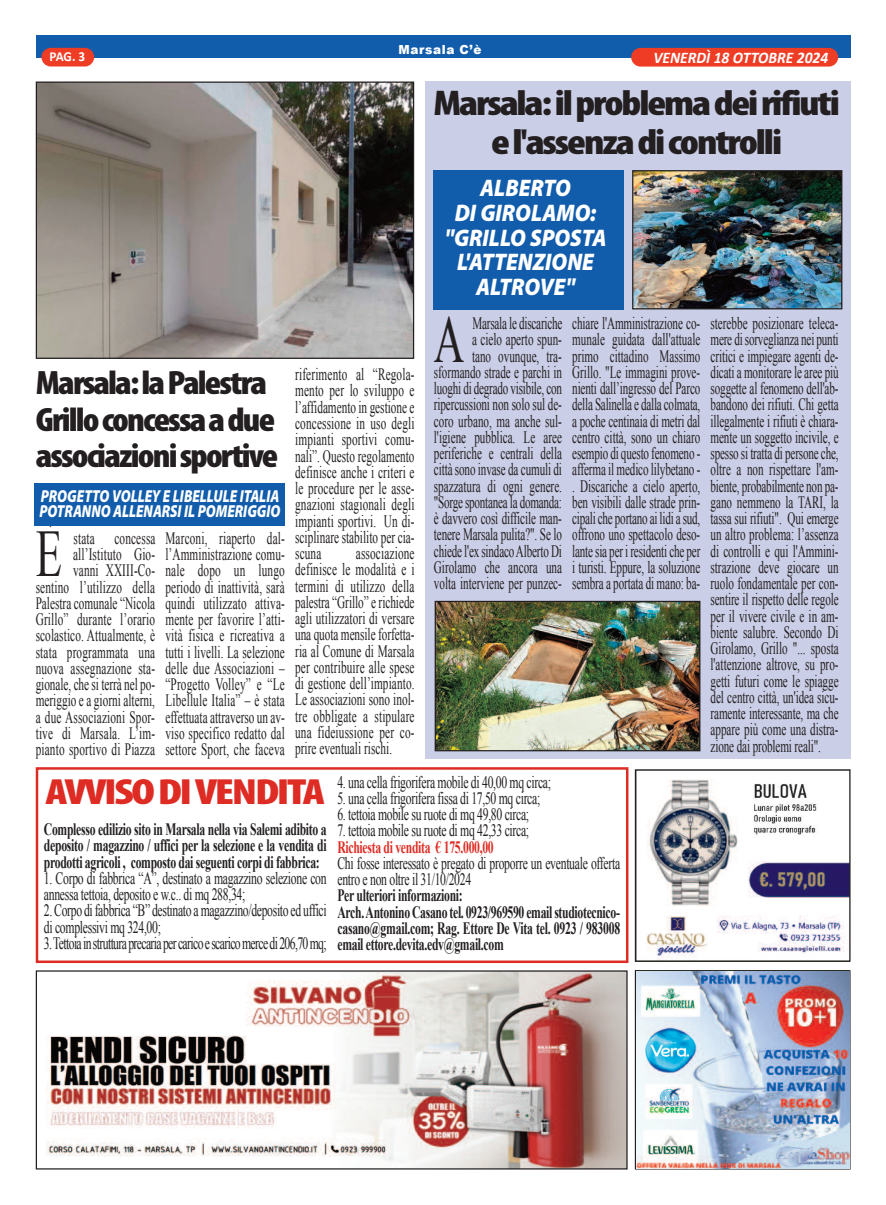
<style>
.page{position:relative;width:886px;height:1205px;background:#fff}
.page>*{position:absolute;margin:0;border:0;box-sizing:border-box;transform-origin:0 0}
.t1{font:66.5px "Times New Roman";color:#231f20;scale:.65 1}
.t2{font:66.5px "Times New Roman";color:#231f20;scale:.64 1}
.t3{font:900 condensed 36.5px "Myriad Pro";letter-spacing:-.05em;color:#de2c24;scale:1.3 1}
.t4{font:900 condensed 35.88px/38.5px "Myriad Pro";letter-spacing:-.05em;color:#231f20;text-align:center;scale:1.19 1}
.t5{font:900 condensed 33.88px/36.4px "Myriad Pro";letter-spacing:-.05em;color:#231f20;scale:1.09 1}
.t6{font:italic 900 24.12px/24.8px "Myriad Pro";color:#fff;text-align:center;scale:.91 1}
.t7{font:17.38px/16.2px "Times New Roman";letter-spacing:-.01em;color:#231f20;text-align:justify;scale:.64 1}
.t8{font:17.38px/16.2px "Times New Roman";letter-spacing:-.01em;color:#231f20;text-align:justify;scale:.65 1}
.t9{font:17.38px/16.2px "Times New Roman";letter-spacing:-.01em;color:#231f20;scale:.67 1}
.t10{font:700 17.38px/16.2px "Times New Roman";letter-spacing:-.025em;color:#231f20;text-align:justify;scale:.67 1}
.t11{font:17.38px/16.2px "Times New Roman";letter-spacing:.015em;color:#231f20;text-align:right;scale:.65 1}
.t12{font:17.38px/16.2px "Times New Roman";letter-spacing:-.03em;color:#231f20;scale:.67 1}
.t13{font:italic 900 17.38px/15.9px "Myriad Pro";color:#fff;scale:.79 1}
.t14{font:700 17.38px "Times New Roman";letter-spacing:-.025em;color:#de2c24;scale:.67 1}
.t15{font:italic 700 16.25px "Calibri";color:#fff;scale:.95 1}
.t16{font:700 13.75px "Calibri";color:#fff;scale:.96 1}
.t17{font:900 12.5px "Arial";letter-spacing:.05em;color:#fff;scale:.96 1}
</style>
<div class="page">
<div style="left:36px;top:36px;width:814px;height:22px;background:#115cab"></div>
<div style="left:631px;top:48px;width:207px;height:19px;background:#ef3c25;border-radius:9px"></div>
<div style="left:41px;top:48px;width:53px;height:18px;background:#ef3c25;border-radius:9px"></div>
<div style="left:425px;top:81px;width:425px;height:677px;background:#cacee7"></div>
<img style="left:646px;top:779px;width:202px;height:181px">
<div style="left:635px;top:769px;width:215px;height:193px;border:1px solid #231f20"></div>
<img style="left:636px;top:971px;width:213px;height:197px">
<img style="left:46px;top:972px;width:580px;height:195px">
<div style="left:36px;top:767px;width:592px;height:196px;border:2px solid #de2c24"></div>
<img style="left:38px;top:83px;width:374px;height:274px">
<div style="left:36px;top:81px;width:378px;height:278px;border:1px solid #231f20"></div>
<div style="left:433px;top:170px;width:191px;height:139px;background:#115cab"></div>
<img style="left:634px;top:172px;width:206px;height:135px">
<div style="left:632px;top:170px;width:210px;height:139px;border:1px solid #231f20"></div>
<img style="left:437px;top:603px;width:261px;height:146px">
<div style="left:435px;top:601px;width:265px;height:150px;border:1px solid #231f20"></div>
<div style="left:35px;top:483px;width:250px;height:42px;background:#115cab"></div>
<p class="t17" style="left:398px;top:40px;width:88px">Marsala C’è</p>
<p class="t16" style="left:50px;top:51px;width:39px">PAG. 3</p>
<p class="t15" style="left:653px;top:51px;width:186px">VENERDÌ 18 OTTOBRE 2024</p>
<h3 class="t4" style="left:433px;top:87px;width:343px">Marsala:ilproblemadeirifiuti el'assenzadicontrolli</h3>
<h3 class="t5" style="left:36px;top:368px;width:224px">Marsala:laPalestra<br>Grilloconcessaadue associazionisportive</h3>
<p class="t13" style="left:39px;top:489px;width:307px">PROGETTO VOLLEY E LIBELLULE ITALIA<br>POTRANNO ALLENARSI IL POMERIGGIO</p>
<h1 class="t1" style="left:36px;top:517px;width:42px">È</h1>
<p class="t11" style="left:36px;top:530px;width:186px">stata concessa all’Istituto Gio-<br>vanni XXIII-Co&shy;sentino l’utilizzo della<br>Palestra comunale “Nicola<br>Grillo” durante l’orario scolastico. Attualmente, è stata programmata una nuova assegnazione sta&shy;gionale, che si terrà nel po&shy;meriggio e a giorni alterni, a due Associazioni Spor&shy;tive di Marsala. L’im&shy;pianto sportivo di Piazza</p>
<p class="t8" style="left:165px;top:530px;width:185px">Marconi, riaperto dal&shy;l’Amministrazione comu&shy;nale dopo un lungo periodo di inattività, sarà quindi utilizzato attiva&shy;mente per favorire l’atti&shy;vità fisica e ricreativa a tutti i livelli. La selezione delle due Associazioni – “Progetto Volley” e “Le Libellule Italia” – è stata effettuata attraverso un av&shy;viso specifico redatto dal settore Sport, che faceva</p>
<p class="t8" style="left:295px;top:366px;width:185px">riferimento al “Regola&shy;mento per lo sviluppo e l’affidamento in gestione e concessione in uso degli impianti sportivi comu&shy;nali”. Questo regolamento definisce anche i criteri e le procedure per le asse&shy;gnazioni stagionali degli impianti sportivi. Un di&shy;sciplinare stabilito per cia&shy;scuna</p>
<p class="t8" style="left:295px;top:545px;width:185px;text-indent:61px">associazione definisce le modalità e i termini di utilizzo della palestra “Grillo” e richiede agli utilizzatori di versare una quota mensile forfetta&shy;ria al Comune di Marsala per contribuire alle spese di gestione dell’impianto.<br>Le associazioni sono inol&shy;tre obbligate a stipulare una fideiussione per co&shy;prire eventuali rischi.</p>
<h3 class="t6" style="left:445px;top:177px;width:179px">ALBERTO<br>DI GIROLAMO: "GRILLO SPOSTA<br>L'ATTENZIONE<br>ALTROVE"</h3>
<h1 class="t2" style="left:434px;top:302px;width:49px">A</h1>
<p class="t7" style="left:434px;top:315px;width:202px;text-align:right">Marsala le discariche<br>a cielo aperto spun-<br>tano ovunque, tra&shy;sformando strade e parchi in luoghi di degrado visibile, con ripercussioni non solo sul de&shy;coro urbano, ma anche sul&shy;l'igiene pubblica. Le aree periferiche e centrali della città sono invase da cumuli di spazzatura di ogni genere. "Sorge spontanea la domanda: è davvero così difficile man&shy;tenere Marsala pulita?". Se lo chiede l'ex sindacoAlberto Di<br>Girolamo che ancora una volta interviene per punzec-</p>
<p class="t7" style="left:572px;top:315px;width:202px">chiare l'Amministrazione co&shy;munale guidata dall'attuale primo cittadino Massimo Grillo. "Le immagini prove&shy;nienti dall’ingresso del Parco della Salinella e dalla colmata, a poche centinaia di metri dal centro città, sono un chiaro esempio di questo fenomeno - afferma il medico lilybetano - . Discariche a cielo aperto, ben visibili dalle strade prin&shy;cipali che portano ai lidi a sud, offrono uno spettacolo deso&shy;lante sia per i residenti che per i turisti. Eppure, la soluzione sembra a portata di mano: ba-</p>
<p class="t7" style="left:710px;top:315px;width:202px">sterebbe posizionare teleca&shy;mere di sorveglianza nei punti critici e impiegare agenti de&shy;dicati a monitorare le aree più soggette al fenomeno dell'ab&shy;bandono dei rifiuti. Chi getta illegalmente i rifiuti è chiara&shy;mente un soggetto incivile, e spesso si tratta di persone che, oltre a non rispettare l'am&shy;biente, probabilmente non pa&shy;gano nemmeno la TARI, la tassa sui rifiuti". Qui emerge un altro problema: l’assenza di controlli e qui l'Ammini&shy;strazione deve giocare un ruolo fondamentale per con&shy;sentire il rispetto delle regole per il vivere civile e in am&shy;biente salubre. Secondo Di Girolamo, Grillo "... sposta l'attenzione altrove, su pro&shy;getti futuri come le spiagge del centro città, un'idea sicu&shy;ramente interessante, ma che appare più come una distra&shy;zione dai problemi reali".</p>
<h2 class="t3" style="left:46px;top:779px;width:216px">AVVISODIVENDITA</h2>
<p class="t10" style="left:44px;top:821px;width:424px">Complesso edilizio sito in Marsala nella via Salemi adibito a deposito / magazzino / uffici per la selezione e la vendita di prodotti agricoli , composto dai seguenti corpi di fabbrica:</p>
<p class="t9" style="left:44px;top:870px;width:424px">1. Corpo di fabbrica “A”, destinato a magazzino selezione con annessa tettoia, deposito e w.c.. di mq 288,34;</p>
<p class="t12" style="left:44px;top:902px;width:424px">2. Corpo di fabbrica “B” destinato a magazzino/deposito ed uffici di complessivi mq 324,00;<br>3.Tettoia in struttura precaria per carico e scarico merce di 206,70 mq;</p>
<p class="t9" style="left:337px;top:773px;width:320px">4. una cella frigorifera mobile di 40,00 mq circa;</p>
<p class="t9" style="left:337px;top:790px;width:304px">5. una cella frigorifera fissa di 17,50 mq circa;</p>
<p class="t9" style="left:337px;top:806px;width:288px">6. tettoia mobile su ruote di mq 49,80 circa;</p>
<p class="t9" style="left:337px;top:822px;width:288px">7. tettoia mobile su ruote di mq 42,33 circa;</p>
<p class="t14" style="left:337px;top:837px;width:235px">Richiesta di vendita € 175.000,00</p>
<p class="t9" style="left:337px;top:855px;width:424px">Chi fosse interessato è pregato di proporre un eventuale offerta entro e non oltre il 31/10/2024</p>
<p class="t10" style="left:337px;top:887px;width:424px;text-align:left">Per ulteriori informazioni:<br>Arch.Antonino Casano tel. 0923/969590 email studiotecnico&shy;casano@gmail.com; Rag. Ettore De Vita tel. 0923 / 983008 email ettore.devita.edv@gmail.com</p>
</div>
